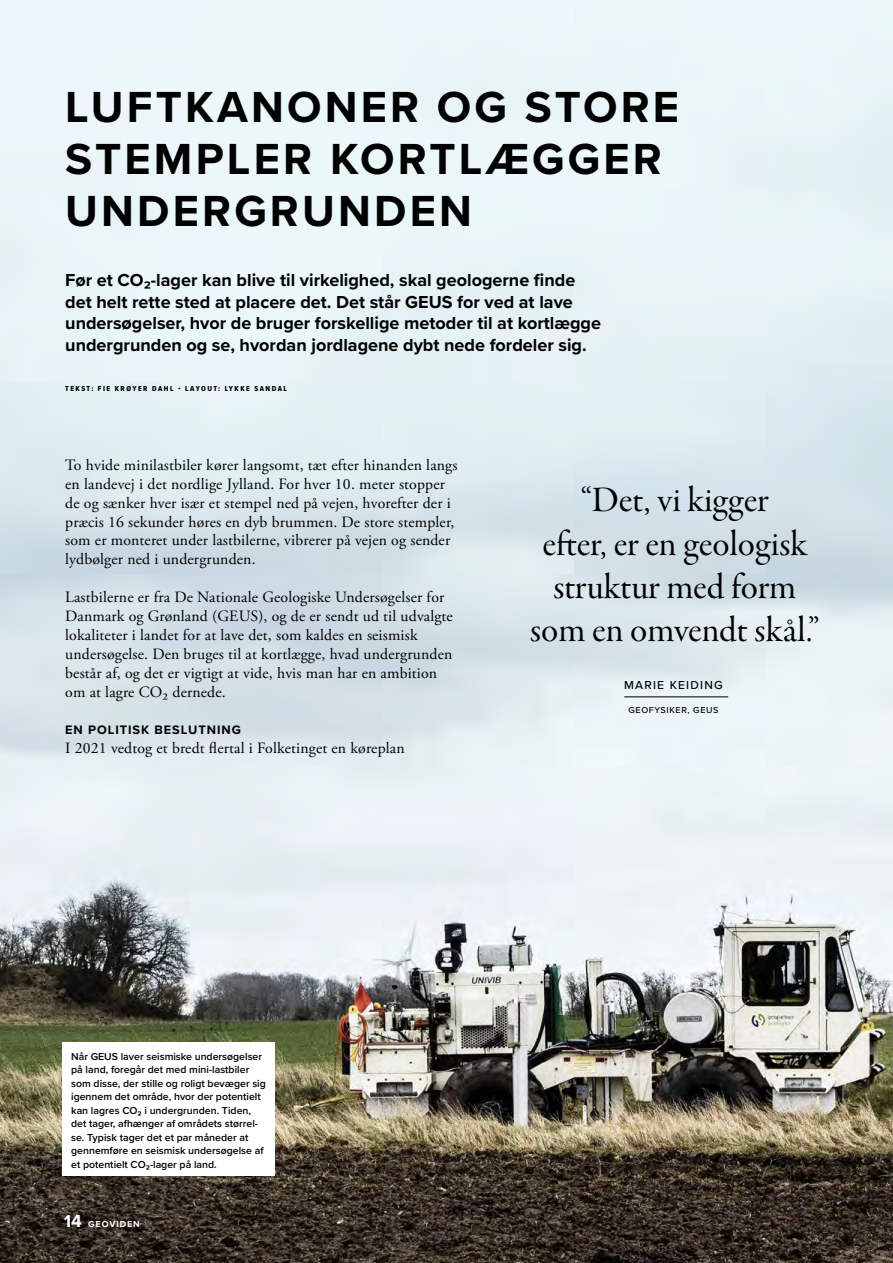
<style>
.page{position:relative;width:893px;height:1263px;background:#fff}
.page>*{position:absolute;margin:0;border:0;box-sizing:border-box;transform-origin:0 0}
.t1{font:700 45.15px/51.6px "Proxima Nova";letter-spacing:.07em;color:#000}
.t2{font:36px/43.2px "Garamond Premr Pro Subh";color:#000;text-align:center}
.t3{font:700 18px/21.6px "Proxima Nova";color:#000}
.t4{font:15.75px/18.9px "Adobe Garamond Pro";letter-spacing:.01em;color:#000}
.t5{font:700 12.75px "Proxima Nova";letter-spacing:.075em;color:#000}
.t6{font:500 12px "Proxima Nova";letter-spacing:.1em;color:#000}
.t7{font:600 10.5px/13.5px "Proxima Nova";color:#000}
.t8{font:500 9px "Proxima Nova";letter-spacing:.07em;color:#000}
.t9{font:700 9px "Proxima Nova";letter-spacing:.1em;color:#fff}
.t10{font:7.5px "Proxima Nova Cond Extrabld";letter-spacing:.2em;color:#000}
.s1{font-family:"Proxima Nova";font-weight:700}
.s2{font-weight:700}
.s3{font-size:18px}
</style>
<div class="page">
<img style="left:0;top:0;width:893px;height:1263px">
<div style="left:63px;top:1043px;width:212px;height:133px;background:#fff"></div>
<hr style="left:624px;top:697px;width:104px;height:1px;background:#000">
<h1 class="t1" style="left:65px;top:81px;width:615px">LUFTKANONER OG STORE<br>STEMPLER KORTLÆGGER<br>UNDERGRUNDEN</h1>
<p class="t3" style="left:65px;top:269px;width:537px">Før et CO₂-lager kan blive til virkelighed, skal geologerne finde det helt rette sted at placere det. Det står GEUS for ved at lave undersøgelser, hvor de bruger forskellige metoder til at kortlægge undergrunden og se, hvordan jordlagene dybt nede fordeler sig.</p>
<p class="t10" style="left:65px;top:383px;width:223px">TEKST: FIE KRØYER DAHL <span class="s1">•</span> LAYOUT: LYKKE SANDAL</p>
<p class="t4" style="left:65px;top:456px;width:394px">To hvide minilastbiler kører langsomt, tæt efter hinanden langs en landevej i det nordlige Jylland. For hver 10. meter stopper de og sænker hver især et stempel ned på vejen, hvorefter der i præcis 16 sekunder høres en dyb brummen. De store stempler, som er monteret under lastbilerne, vibrerer på vejen og sender lydbølger ned i undergrunden.</p>
<p class="t4" style="left:65px;top:588px;width:389px">Lastbilerne er fra De Nationale Geologiske Undersøgelser for Danmark og Grønland (GEUS), og de er sendt ud til udvalgte lokaliteter i landet for at lave det, som kaldes en seismisk undersøgelse. Den bruges til at kortlægge, hvad undergrunden består af, og det er vigtigt at vide, hvis man har en ambition om at lagre CO2 dernede.</p>
<p class="t5" style="left:65px;top:721px;width:177px">EN POLITISK BESLUTNING</p>
<p class="t4" style="left:65px;top:739px;width:341px">I 2021 vedtog et bredt flertal i Folketinget en køreplan</p>
<h2 class="t2" style="left:530px;top:481px;width:291px">“Det, vi kigger<br>efter, er en geologisk struktur med form som en omvendt skål.”</h2>
<p class="t6" style="left:624px;top:676px;width:100px">MARIE KEIDING</p>
<p class="t8" style="left:628px;top:703px;width:91px">GEOFYSIKER, GEUS</p>
<p class="t7" style="left:71px;top:1049px;width:196px">Når GEUS laver seismiske undersøgelser på land, foregår det med mini-lastbiler som disse, der stille og roligt bevæger sig igennem det område, hvor der potentielt kan lagres CO<span class="s2">₂</span> i undergrunden. Tiden, det tager, afhænger af områdets størrel&shy;se. Typisk tager det et par måneder at gennemføre en seismisk undersøgelse af et potentielt CO<span class="s2">₂</span>-lager på land.</p>
<p class="t9" style="left:64px;top:1217px;width:78px"><span class="s3">14</span> GEOVIDEN</p>
</div>
